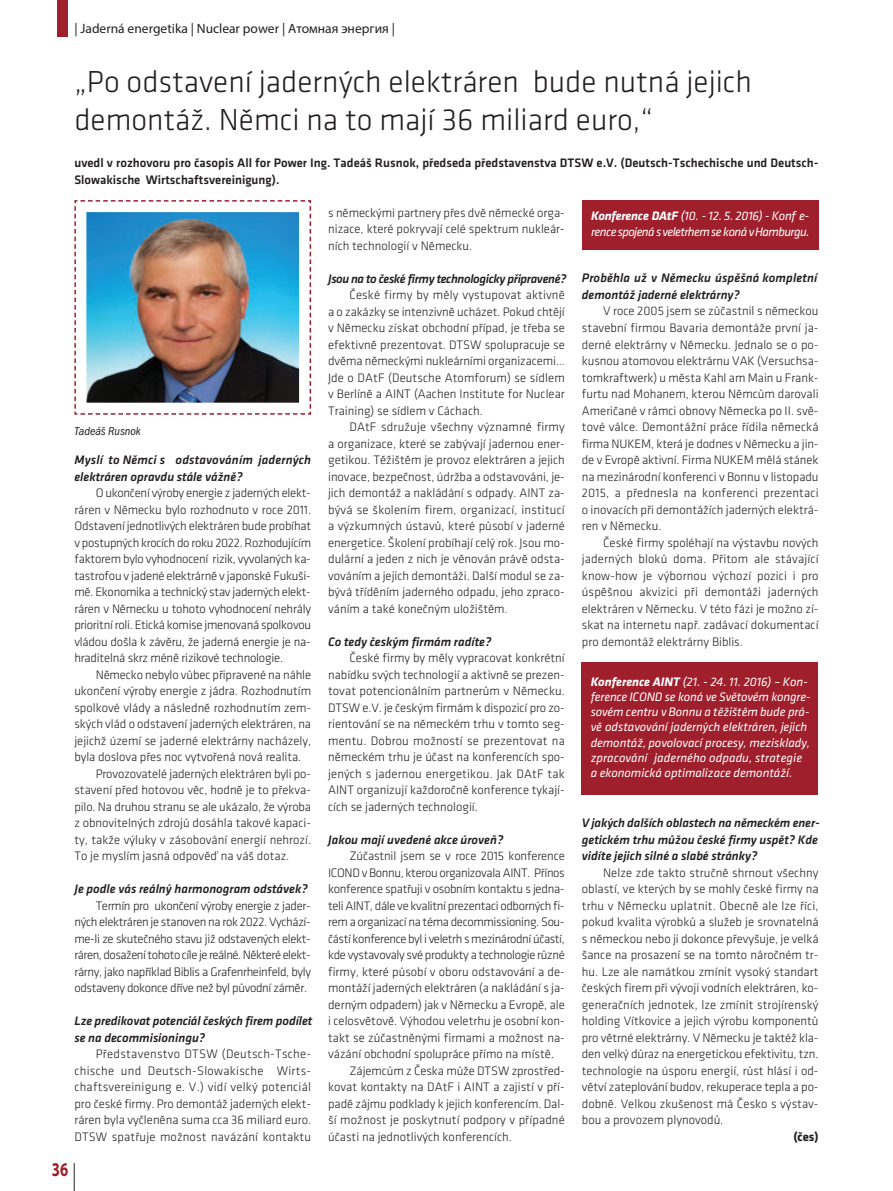
<style>
.page{position:relative;width:893px;height:1191px;background:#fff}
.page>*{position:absolute;margin:0;border:0;box-sizing:border-box;transform-origin:0 0}
.t1{font:300 31.5px/37.8px "Klavika";color:#231f20}
.t2{font:700 semi-expanded 19.5px "Myriad Pro";color:#9f202c;scale:.7 1}
.t3{font:13.5px "Myriad Pro";color:#231f20}
.t4{font:300 12.75px/16.5px "Klavika";color:#231f20;text-align:justify}
.t5{font:italic 500 12.75px/16.5px "Klavika";color:#231f20}
.t6{font:italic 12.75px/15.3px "Klavika";letter-spacing:-.005em;color:#fff}
.t7{font:500 12.75px/16.5px "Klavika";color:#231f20}
.t8{font:300 12.75px "Klavika";letter-spacing:-.03em;color:#231f20}
.t9{font:300 12.75px "Klavika";letter-spacing:-.025em;color:#231f20}
.t10{font:italic 12.75px/15.3px "Klavika";letter-spacing:-.045em;color:#fff}
.t11{font:italic 500 12.75px "Klavika";letter-spacing:-.03em;color:#231f20}
.t12{font:300 12.75px "Klavika";letter-spacing:-.02em;color:#231f20}
.t13{font:700 12.75px "Klavika";color:#231f20}
.t14{font:12px "Franklin Got Itc TOT Boo Con Ita";color:#231f20}
.s1{font-weight:700}
</style>
<div class="page">
<svg style="left:74px;top:1163px;width:1px;height:28px"></svg>
<div style="left:57px;top:0;width:11px;height:37px;background:#9f202c"></div>
<img style="left:74px;top:200px;width:238px;height:215px">
<div style="left:582px;top:200px;width:237px;height:50px;background:#9f202c"></div>
<div style="left:582px;top:662px;width:236px;height:132px;background:#9f202c"></div>
<p class="t3" style="left:74px;top:24px;width:322px">| Jaderná energetika | Nuclear power | Aтомная энергия |</p>
<h1 class="t1" style="left:74px;top:65px;width:679px">„Po odstavení jaderných elektráren bude nutná jejich demontáž. Němci na to mají 36 miliard euro,“</h1>
<p class="t7" style="left:74px;top:156px;width:746px">uvedl v rozhovoru pro časopis All for Power Ing. Tadeáš Rusnok, předseda představenstva DTSW e.V. (Deutsch-Tschechische und Deutsch-<br>Slowakische Wirtschaftsvereinigung).</p>
<p class="t14" style="left:74px;top:424px;width:68px">Tadeáš Rusnok</p>
<p class="t5" style="left:74px;top:452px;width:238px">Myslí to Němci s odstavováním jaderných elektráren opravdu stále vážně?</p>
<p class="t4" style="left:74px;top:486px;width:238px;text-indent:21px">O ukončení výroby energie z jaderných elekt&shy;ráren v Německu bylo rozhodnuto v roce 2011.<br>Odstavení jednotlivých elektráren bude probíhat v postupných krocích do roku 2022. Rozhodujícím faktorem bylo vyhodnocení rizik, vyvolaných ka&shy;tastrofou v jadené elektrárně v japonské Fukuši&shy;mě. Ekonomika a technický stav jaderných elekt&shy;ráren v Německu u tohoto vyhodnocení nehrály prioritní roli. Etická komise jmenovaná spolkovou vládou došla k závěru, že jaderná energie je na&shy;hraditelná skrz méně rizikové technologie.</p>
<p class="t4" style="left:96px;top:667px;width:217px">Německo nebylo vůbec připravené na náhle</p>
<p class="t4" style="left:74px;top:684px;width:238px">ukončení výroby energie z jádra. Rozhodnutím</p>
<p class="t4" style="left:74px;top:700px;width:238px">spolkové vlády a následně rozhodnutím zem-</p>
<p class="t4" style="left:74px;top:717px;width:238px">ských vlád o odstavení jaderných elektráren, na</p>
<p class="t4" style="left:74px;top:733px;width:238px">jejichž území se jaderné elektrárny nacházely,</p>
<p class="t4" style="left:74px;top:750px;width:228px">byla doslova přes noc vytvořená nová realita.</p>
<p class="t4" style="left:96px;top:766px;width:217px">Provozovatelé jaderných elektráren byli po-</p>
<p class="t4" style="left:74px;top:783px;width:238px">stavení před hotovou věc, hodně je to překva-</p>
<p class="t4" style="left:74px;top:799px;width:238px">pilo. Na druhou stranu se ale ukázalo, že výroba</p>
<p class="t4" style="left:74px;top:816px;width:238px">z obnovitelných zdrojů dosáhla takové kapaci-</p>
<p class="t4" style="left:74px;top:832px;width:238px">ty, takže výluky v zásobování energií nehrozí.</p>
<p class="t4" style="left:74px;top:849px;width:216px">To je myslím jasná odpověď na váš dotaz.</p>
<p class="t5" style="left:74px;top:881px;width:235px">Je podle vás reálný harmonogram odstávek?</p>
<p class="t4" style="left:74px;top:898px;width:238px;text-indent:21px">Termín pro ukončení výroby energie z jader&shy;ných elektráren je stanoven na rok 2022. Vychází&shy;me-li ze skutečného stavu již odstavených elekt&shy;ráren, dosažení tohoto cíle je reálné. Některé elekt&shy;rárny, jako například Biblis a Grafenrheinfeld, byly odstaveny dokonce dříve než byl původní záměr.</p>
<p class="t5" style="left:74px;top:1013px;width:239px">Lze predikovat potenciál českých firem podílet se na decommisioningu?</p>
<p class="t4" style="left:74px;top:1047px;width:238px;text-indent:21px">Představenstvo DTSW (Deutsch-Tsche&shy;chische und Deutsch-Slowakische Wirts&shy;chaftsvereinigung e. V.) vidí velký potenciál pro české firmy. Pro demontáž jaderných elekt&shy;ráren byla vyčleněna suma cca 36 miliard euro.<br>DTSW spatřuje možnost navázání kontaktu</p>
<h2 class="t2" style="left:52px;top:1156px;width:25px">36</h2>
<p class="t4" style="left:328px;top:205px;width:238px">s německými partnery přes dvě německé orga&shy;nizace, které pokryvají celé spektrum nukleár&shy;ních technologií v Německu.</p>
<p class="t11" style="left:328px;top:271px;width:240px">Jsou na to české firmy technologicky připravené?</p>
<p class="t4" style="left:328px;top:288px;width:238px;text-indent:21px">České firmy by měly vystupovat aktivně a o zakázky se intenzivně ucházet. Pokud chtějí v Německu získat obchodní případ, je třeba se efektivně prezentovat. DTSW spolupracuje se dvěma německými nukleárními organizacemi… Jde o DAtF (Deutsche Atomforum) se sídlem v Berlíně a AINT (Aachen Institute for Nuclear Training) se sídlem v Cáchach.</p>
<p class="t4" style="left:328px;top:420px;width:238px;text-indent:21px">DAtF sdružuje všechny významné firmy a organizace, které se zabývají jadernou ener&shy;getikou. Těžištěm je provoz elektráren a jejich inovace, bezpečnost, údržba a odstavováni, je&shy;jich demontáž a nakládání s odpady. AINT za&shy;bývá se školením firem, organizací, institucí a výzkumných ústavů, které působí v jaderné energetice. Školení probíhají celý rok. Jsou mo&shy;dulární a jeden z nich je věnován právě odsta&shy;vováním a jejich demontáži. Další modul se za&shy;bývá tříděním jaderného odpadu, jeho zpraco&shy;váním a také konečným uložištěm.</p>
<p class="t5" style="left:328px;top:633px;width:165px">Co tedy českým firmám radíte?</p>
<p class="t4" style="left:328px;top:651px;width:238px;text-indent:21px">České firmy by měly vypracovat konkrétní nabídku svých technologií a aktivně se prezen&shy;tovat potencionálním partnerům v Německu.<br>DTSW e.V. je českým firmám k dispozicí pro zo&shy;rientování se na německém trhu v tomto seg&shy;mentu. Dobrou možností se prezentovat na německém trhu je účast na konferencích spo&shy;jených s jadernou energetikou. Jak DAtF tak AINT organizují každoročně konference tykají&shy;cích se jaderných technologií.</p>
<p class="t5" style="left:328px;top:831px;width:177px">Jakou mají uvedené akce úroveň?</p>
<p class="t4" style="left:349px;top:849px;width:217px">Zúčastnil jsem se v roce 2015 konference</p>
<p class="t8" style="left:328px;top:868px;width:238px">ICOND v Bonnu, kterou organizovala AINT. Přínos</p>
<p class="t12" style="left:328px;top:884px;width:238px">konference spatřuji v osobním kontaktu s jedna-</p>
<p class="t9" style="left:328px;top:901px;width:238px">teli AINT, dále ve kvalitní prezentaci odborných fi-</p>
<p class="t8" style="left:328px;top:917px;width:238px">rem a organizací na téma decommissioning. Sou-</p>
<p class="t8" style="left:328px;top:934px;width:238px">částí konference byl i veletrh s mezinárodní účastí,</p>
<p class="t9" style="left:328px;top:950px;width:238px">kde vystavovaly své produkty a technologie různé</p>
<p class="t4" style="left:328px;top:964px;width:238px">firmy, které působí v oboru odstavování a de-</p>
<p class="t4" style="left:328px;top:981px;width:238px">montáží jaderných elektráren (a nakládání s ja-</p>
<p class="t4" style="left:328px;top:997px;width:238px">derným odpadem) jak v Německu a Evropě, ale</p>
<p class="t4" style="left:328px;top:1014px;width:238px">i celosvětově. Výhodou veletrhu je osobní kon-</p>
<p class="t4" style="left:328px;top:1030px;width:238px">takt se zůčastněnými firmami a možnost na-</p>
<p class="t4" style="left:328px;top:1047px;width:227px">vázání obchodní spolupráce přímo na místě.</p>
<p class="t4" style="left:349px;top:1063px;width:217px">Zájemcům z Česka může DTSW zprostřed-</p>
<p class="t4" style="left:328px;top:1080px;width:238px">kovat kontakty na DAtF i AINT a zajistí v pří-</p>
<p class="t4" style="left:328px;top:1096px;width:238px">padě zájmu podklady k jejich konferencím. Dal-</p>
<p class="t4" style="left:328px;top:1113px;width:238px">ší možnost je poskytnutí podpory v případné</p>
<p class="t4" style="left:328px;top:1129px;width:185px">účasti na jednotlivých konferencích.</p>
<p class="t10" style="left:591px;top:209px;width:220px"><span class="s1">Konference DAtF</span> (10. - 12. 5. 2016) - Konf e&shy;rence spojená sveletrhem se koná vHamburgu.</p>
<p class="t5" style="left:582px;top:270px;width:237px">Proběhla už v Německu úspěšná kompletní demontáž jaderné elektrárny?</p>
<p class="t4" style="left:582px;top:304px;width:238px;text-indent:21px">V roce 2005 jsem se zůčastnil s německou stavební firmou Bavaria demontáže první ja&shy;derné elektrárny v Německu. Jednalo se o po&shy;kusnou atomovou elektrárnu VAK (Versuchsa&shy;tomkraftwerk) u města Kahl am Main u Frank&shy;furtu nad Mohanem, kterou Němcům darovali Američané v rámci obnovy Německa po II. svě&shy;tové válce. Demontážní práce řídila německá firma NUKEM, která je dodnes v Německu a jin&shy;de v Evropě aktivní. Firma NUKEM mělá stánek na mezinárodní konferenci v Bonnu v listopadu 2015, a přednesla na konferenci prezentaci o inovacích při demontážích jaderných elektrá&shy;ren v Německu.</p>
<p class="t4" style="left:582px;top:535px;width:238px;text-indent:21px">České firmy spoléhají na výstavbu nových jaderných bloků doma. Přitom ale stávající know-how je výbornou výchozí pozici i pro úspěšnou akvizici při demontáži jaderných elektráren v Německu. V této fázi je možno zí&shy;skat na internetu např. zadávací dokumentací pro demontáž elektrárny Biblis.</p>
<p class="t6" style="left:591px;top:674px;width:221px"><span class="s1">Konference AINT</span> (21. - 24. 11. 2016) – Kon&shy;ference ICOND se koná ve Světovém kongre&shy;sovém centru v Bonnu a těžištěm bude prá&shy;vě odstavování jaderných elektráren, jejich demontáž, povolovací procesy, mezisklady, zpracování jaderného odpadu, strategie a ekonomická optimalizace demontáží.</p>
<p class="t5" style="left:582px;top:815px;width:239px">V jakých dalších oblastech na německém ener&shy;getickém trhu můžou české firmy uspět? Kde vidíte jejich silné a slabé stránky?</p>
<p class="t4" style="left:582px;top:865px;width:238px;text-indent:21px">Nelze zde takto stručně shrnout všechny oblastí, ve kterých by se mohly české firmy na trhu v Německu uplatnit. Obecně ale lze říci, pokud kvalita výrobků a služeb je srovnatelná s německou nebo ji dokonce převyšuje, je velká šance na prosazení se na tomto náročném tr&shy;hu. Lze ale namátkou zmínit vysoký standart českých firem při vývoji vodních elektráren, ko&shy;generačních jednotek, lze zmínit strojírenský holding Vítkovice a jejich výrobu komponentů pro větrné elektrárny. V Německu je taktéž kla&shy;den velký důraz na energetickou efektivitu, tzn. technologie na úsporu energií, růst hlásí i od&shy;větví zateplování budov, rekuperace tepla a po&shy;dobně. Velkou zkušenost má Česko s výstav&shy;bou a provozem plynovodů.</p>
<p class="t13" style="left:793px;top:1131px;width:27px">(čes)</p>
</div>
